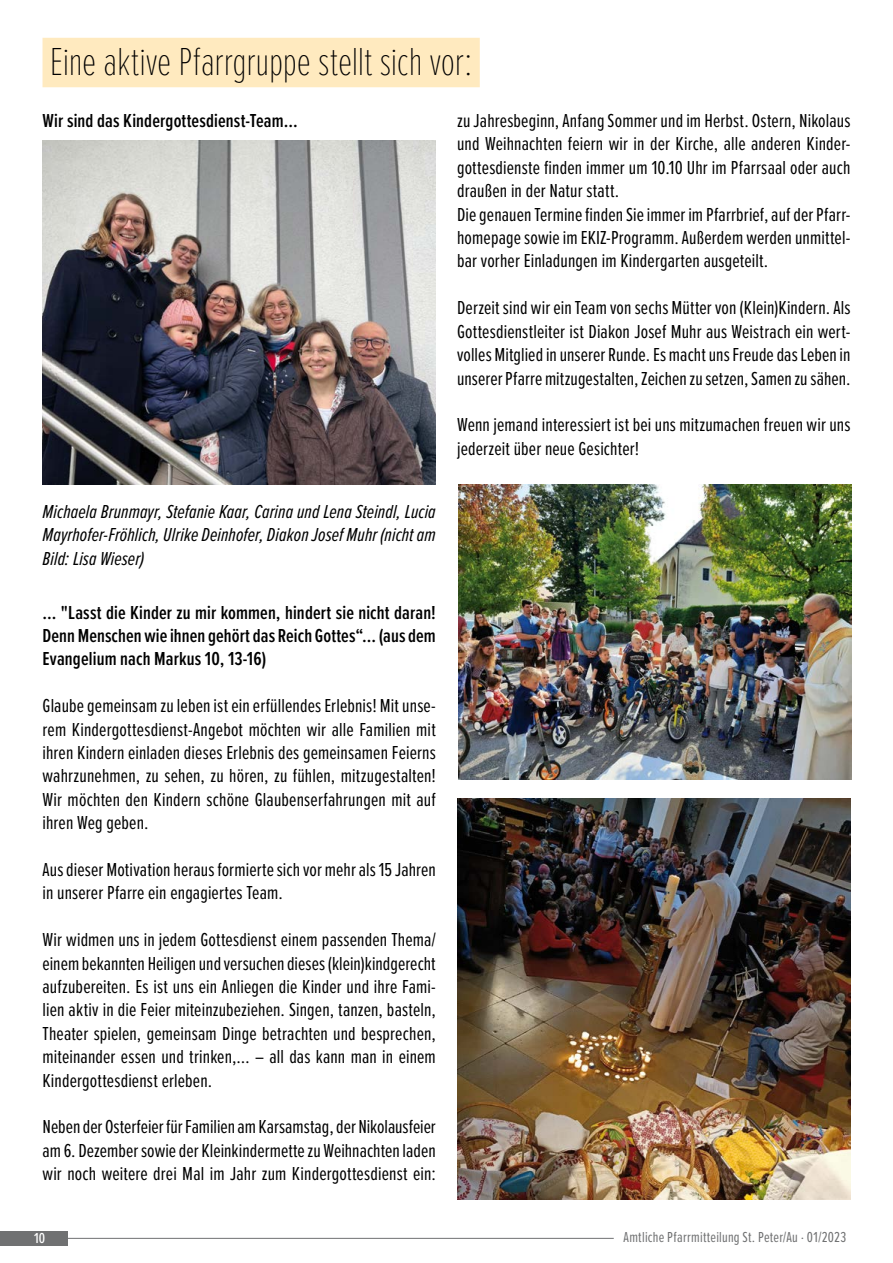
<style>
.page{position:relative;width:893px;height:1263px;background:#fff}
.page>*{position:absolute;margin:0;border:0;box-sizing:border-box;transform-origin:0 0}
.t1{font:100 40.5px "Proxima Nova Ex Cn";letter-spacing:-.005em;color:#000}
.t2{font:19.5px/23.4px "Proxima Nova Ex Cn";letter-spacing:.005em;color:#000;text-align:justify}
.t3{font:600 19.5px/23.4px "Proxima Nova Ex Cn";letter-spacing:.005em;color:#000;text-align:justify}
.t4{font:italic 19.5px/23.4px "Proxima Nova Ex Cn";letter-spacing:.005em;color:#000;text-align:justify}
.t5{font:15px "Proxima Nova Ex Cn";letter-spacing:.015em;color:#707172}
.t6{font:500 15px "Proxima Nova Ex Cn";color:#fff}
</style>
<div class="page">
<div style="left:43px;top:38px;width:437px;height:49px;background:#ffeabf"></div>
<img style="left:43px;top:141px;width:393px;height:344px">
<img style="left:458px;top:485px;width:393px;height:295px">
<img style="left:457px;top:798px;width:393px;height:401px">
<hr style="left:0;top:1238px;width:614px;height:1px;background:#707172">
<div style="left:0;top:1231px;width:68px;height:15px;background:#707172"></div>
<h1 class="t1" style="left:50px;top:32px;width:424px">Eine aktive Pfarrgruppe stellt sich vor:</h1>
<p class="t3" style="left:43px;top:108px;width:257px">Wir sind das Kindergottesdienst-Team…</p>
<p class="t2" style="left:457px;top:108px;width:395px;text-align:left">zu Jahresbeginn, Anfang Sommer und im Herbst. Ostern, Nikolaus und Weihnachten feiern wir in der Kirche, alle anderen Kinder&shy;gottesdienste finden immer um 10.10 Uhr im Pfarrsaal oder auch draußen in der Natur statt.<br>Die genauen Termine finden Sie immer im Pfarrbrief, auf der Pfarr&shy;homepage sowie im EKIZ-Programm. Außerdem werden unmittel&shy;bar vorher Einladungen im Kindergarten ausgeteilt.</p>
<p class="t2" style="left:457px;top:295px;width:395px">Derzeit sind wir ein Team von sechs Mütter von (Klein)Kindern. Als Gottesdienstleiter ist Diakon Josef Muhr aus Weistrach ein wert&shy;volles Mitglied in unserer Runde. Es macht uns Freude das Leben in unserer Pfarre mitzugestalten, Zeichen zu setzen, Samen zu sähen.</p>
<p class="t2" style="left:457px;top:412px;width:395px">Wenn jemand interessiert ist bei uns mitzumachen freuen wir uns jederzeit über neue Gesichter!</p>
<p class="t4" style="left:43px;top:499px;width:395px">Michaela Brunmayr, Stefanie Kaar, Carina und Lena Steindl, Lucia Mayrhofer-Fröhlich, Ulrike Deinhofer, Diakon Josef Muhr (nicht am Bild: Lisa Wieser)</p>
<p class="t3" style="left:43px;top:600px;width:395px">… "Lasst die Kinder zu mir kommen, hindert sie nicht daran!<br>Denn Menschen wie ihnen gehört das Reich Gottes“… (aus dem Evangelium nach Markus 10, 13-16)</p>
<p class="t2" style="left:43px;top:693px;width:395px">Glaube gemeinsam zu leben ist ein erfüllendes Erlebnis! Mit unse&shy;rem Kindergottesdienst-Angebot möchten wir alle Familien mit ihren Kindern einladen dieses Erlebnis des gemeinsamen Feierns wahrzunehmen, zu sehen, zu hören, zu fühlen, mitzugestalten!<br>Wir möchten den Kindern schöne Glaubenserfahrungen mit auf ihren Weg geben.</p>
<p class="t2" style="left:43px;top:857px;width:395px">Aus dieser Motivation heraus formierte sich vor mehr als 15 Jahren in unserer Pfarre ein engagiertes Team.</p>
<p class="t2" style="left:43px;top:927px;width:395px">Wir widmen uns in jedem Gottesdienst einem passenden Thema/ einem bekannten Heiligen und versuchen dieses (klein)kindgerecht aufzubereiten. Es ist uns ein Anliegen die Kinder und ihre Fami&shy;lien aktiv in die Feier miteinzubeziehen. Singen, tanzen, basteln, Theater spielen, gemeinsam Dinge betrachten und besprechen, miteinander essen und trinken,… – all das kann man in einem Kindergottesdienst erleben.</p>
<p class="t2" style="left:43px;top:1114px;width:395px">Neben der Osterfeier für Familien am Karsamstag, der Nikolausfeier am 6. Dezember sowie der Kleinkindermette zu Weihnachten laden wir noch weitere drei Mal im Jahr zum Kindergottesdienst ein:</p>
<p class="t6" style="left:34px;top:1227px;width:13px">10</p>
<p class="t5" style="left:623px;top:1226px;width:224px">Amtliche Pfarrmitteilung St. Peter/Au ⋅ 01/2023</p>
</div>
